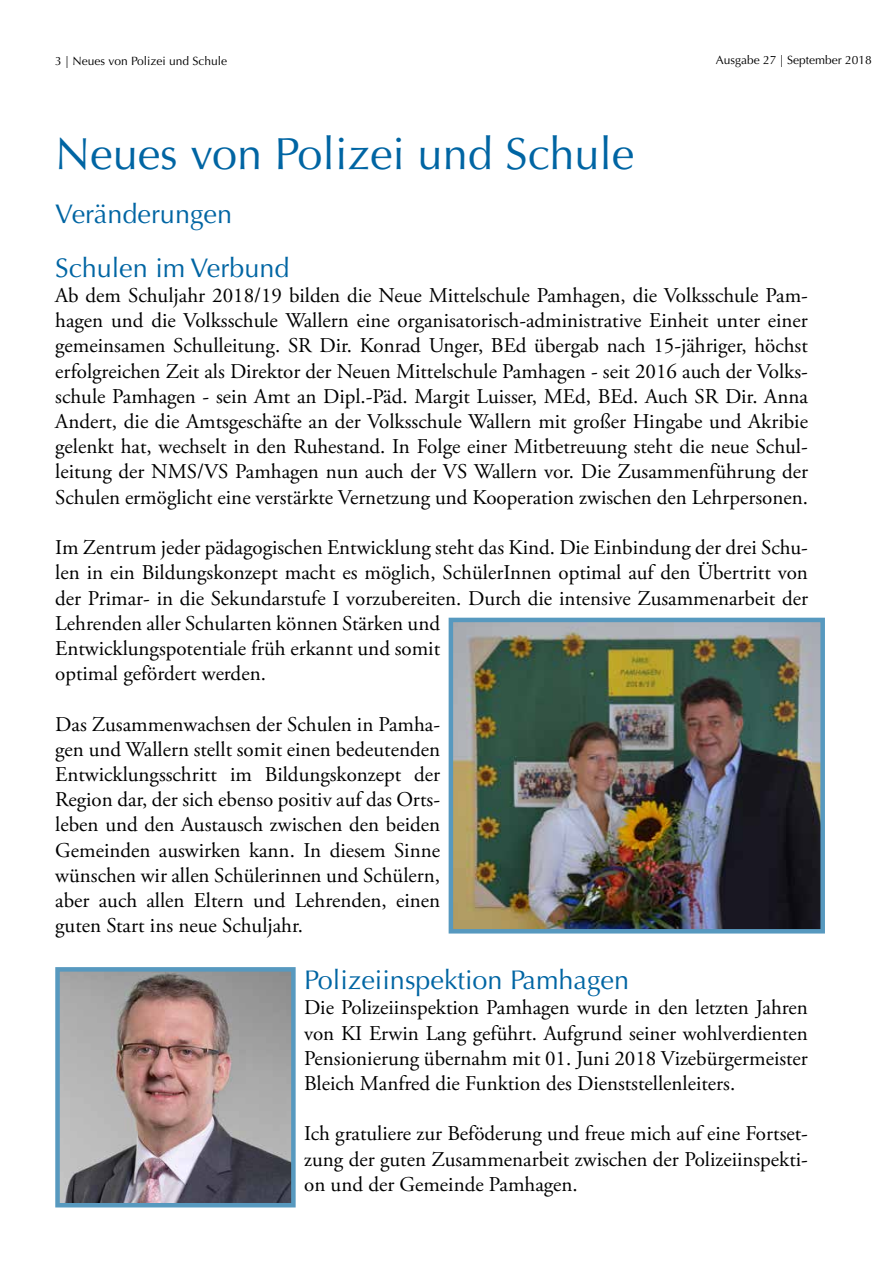
<style>
.page{position:relative;width:893px;height:1263px;background:#fff}
.page>*{position:absolute;margin:0;border:0;box-sizing:border-box;transform-origin:0 0}
.t1{font:45px "Optima LT Std";color:#0065a3}
.t2{font:27px "Optima LT Std";color:#0065a3}
.t3{font:21px/25.2px "Adobe Garamond Pro";color:#000;text-align:justify}
.t4{font:12px "Optima LT Std";color:#000}
</style>
<div class="page">
<img style="left:60px;top:972px;width:231px;height:230px">
<div style="left:55px;top:967px;width:241px;height:240px;border:4px solid #5799bf"></div>
<img style="left:454px;top:623px;width:366px;height:305px">
<div style="left:449px;top:618px;width:376px;height:315px;border:4px solid #5799bf"></div>
<p class="t4" style="left:55px;top:54px;width:173px">3 | Neues von Polizei und Schule</p>
<h1 class="t1" style="left:55px;top:128px;width:581px">Neues von Polizei und Schule</h1>
<p class="t2" style="left:55px;top:198px;width:178px">Veränderungen</p>
<p class="t4" style="left:716px;top:53px;width:157px">Ausgabe 27 | September 2018</p>
<p class="t2" style="left:55px;top:252px;width:236px">Schulen im Verbund</p>
<p class="t3" style="left:55px;top:284px;width:754px">Ab dem Schuljahr 2018/19 bilden die Neue Mittelschule Pamhagen, die Volksschule Pam&shy;hagen und die Volksschule Wallern eine organisatorisch-administrative Einheit unter einer gemeinsamen Schulleitung. SR Dir. Konrad Unger, BEd übergab nach 15-jähriger, höchst erfolgreichen Zeit als Direktor der Neuen Mittelschule Pamhagen - seit 2016 auch der Volks&shy;schule Pamhagen - sein Amt an Dipl.-Päd. Margit Luisser, MEd, BEd. Auch SR Dir. Anna Andert, die die Amtsgeschäfte an der Volksschule Wallern mit großer Hingabe und Akribie gelenkt hat, wechselt in den Ruhestand. In Folge einer Mitbetreuung steht die neue Schul&shy;leitung der NMS/VS Pamhagen nun auch der VS Wallern vor. Die Zusammenführung der Schulen ermöglicht eine verstärkte Vernetzung und Kooperation zwischen den Lehrpersonen.</p>
<p class="t3" style="left:55px;top:536px;width:754px;text-align:left">Im Zentrum jeder pädagogischen Entwicklung steht das Kind. Die Einbindung der drei Schu&shy;len in ein Bildungskonzept macht es möglich, SchülerInnen optimal auf den Übertritt von der Primar- in die Sekundarstufe I vorzubereiten. Durch die intensive Zusammenarbeit der Lehrenden aller Schularten können Stärken und<br>Entwicklungspotentiale früh erkannt und somit<br>optimal gefördert werden.</p>
<p class="t3" style="left:55px;top:712px;width:386px">Das Zusammenwachsen der Schulen in Pamha&shy;gen und Wallern stellt somit einen bedeutenden Entwicklungsschritt im Bildungskonzept der Region dar, der sich ebenso positiv auf das Orts&shy;leben und den Austausch zwischen den beiden Gemeinden auswirken kann. In diesem Sinne wünschen wir allen Schülerinnen und Schülern, aber auch allen Eltern und Lehrenden, einen guten Start ins neue Schuljahr.</p>
<p class="t2" style="left:304px;top:964px;width:326px">Polizeiinspektion Pamhagen</p>
<p class="t3" style="left:304px;top:996px;width:505px">Die Polizeiinspektion Pamhagen wurde in den letzten Jahren von KI Erwin Lang geführt. Aufgrund seiner wohlverdienten Pensionierung übernahm mit 01. Juni 2018 Vizebürgermeister Bleich Manfred die Funktion des Dienststellenleiters.</p>
<p class="t3" style="left:304px;top:1122px;width:505px">Ich gratuliere zur Beföderung und freue mich auf eine Fortset&shy;zung der guten Zusammenarbeit zwischen der Polizeiinspekti&shy;on und der Gemeinde Pamhagen.</p>
</div>
